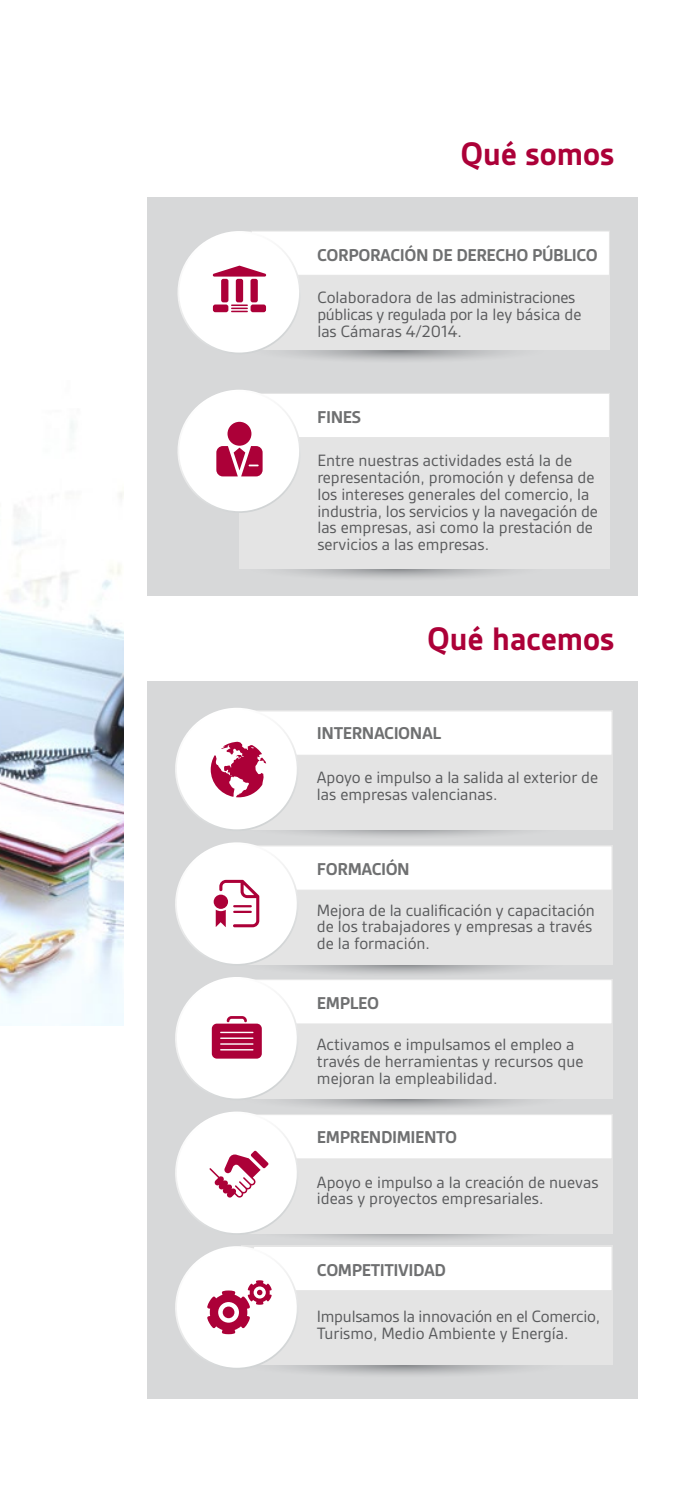
<style>
.page{position:relative;width:692px;height:1493px;background:#fff}
.page>*{position:absolute;margin:0;border:0;box-sizing:border-box;transform-origin:0 0}
.t1{font:700 35px "Gesta";color:#ac0038}
.t2{font:700 18.38px "Gesta";letter-spacing:-.025em;color:#6f7071}
.t3{font:17.68px/17px "Gesta";color:#58595b}
</style>
<div class="page">
<img style="left:0;top:421px;width:123px;height:604px">
<div style="left:147px;top:681px;width:490px;height:717px;background:#d7d8d9"></div>
<svg style="left:175px;top:708px;width:437px;height:667px"></svg>
<div style="left:147px;top:197px;width:490px;height:398px;background:#d7d8d9"></div>
<svg style="left:243px;top:568px;width:305px;height:10px"></svg>
<div style="left:239px;top:393px;width:370px;height:175px;background:#e4e4e4"></div>
<svg style="left:177px;top:231px;width:432px;height:129px"></svg>
<svg style="left:177px;top:389px;width:432px;height:124px"></svg>
<h1 class="t1" style="left:460px;top:134px;width:155px">Qué somos</h1>
<p class="t2" style="left:317px;top:244px;width:282px">CORPORACIÓN DE DERECHO PÚBLICO</p>
<p class="t3" style="left:317px;top:289px;width:265px">Colaboradora de las administraciones públicas y regulada por la ley básica de las Cámaras 4/2014.</p>
<p class="t2" style="left:317px;top:406px;width:45px">FINES</p>
<p class="t3" style="left:317px;top:451px;width:282px">Entre nuestras actividades está la de representación, promoción y defensa de los intereses generales del comercio, la industria, los servicios y la navegación de las empresas, asi como la prestación de servicios a las empresas.</p>
<h1 class="t1" style="left:427px;top:619px;width:189px">Qué hacemos</h1>
<p class="t2" style="left:317px;top:723px;width:126px">INTERNACIONAL</p>
<p class="t3" style="left:317px;top:769px;width:282px">Apoyo e impulso a la salida al exterior de las empresas valencianas.</p>
<p class="t2" style="left:317px;top:859px;width:94px">FORMACIÓN</p>
<p class="t3" style="left:317px;top:901px;width:279px">Mejora de la cualificación y capacitación de los trabajadores y empresas a través de la formación.</p>
<p class="t2" style="left:317px;top:993px;width:64px">EMPLEO</p>
<p class="t3" style="left:317px;top:1036px;width:268px">Activamos e impulsamos el empleo a través de herramientas y recursos que mejoran la empleabilidad.</p>
<p class="t2" style="left:317px;top:1126px;width:141px">EMPRENDIMIENTO</p>
<p class="t3" style="left:317px;top:1173px;width:283px">Apoyo e impulso a la creación de nuevas ideas y proyectos empresariales.</p>
<p class="t2" style="left:317px;top:1259px;width:130px">COMPETITIVIDAD</p>
<p class="t3" style="left:317px;top:1308px;width:284px">Impulsamos la innovación en el Comercio,<br>Turismo, Medio Ambiente y Energía.</p>
</div>
